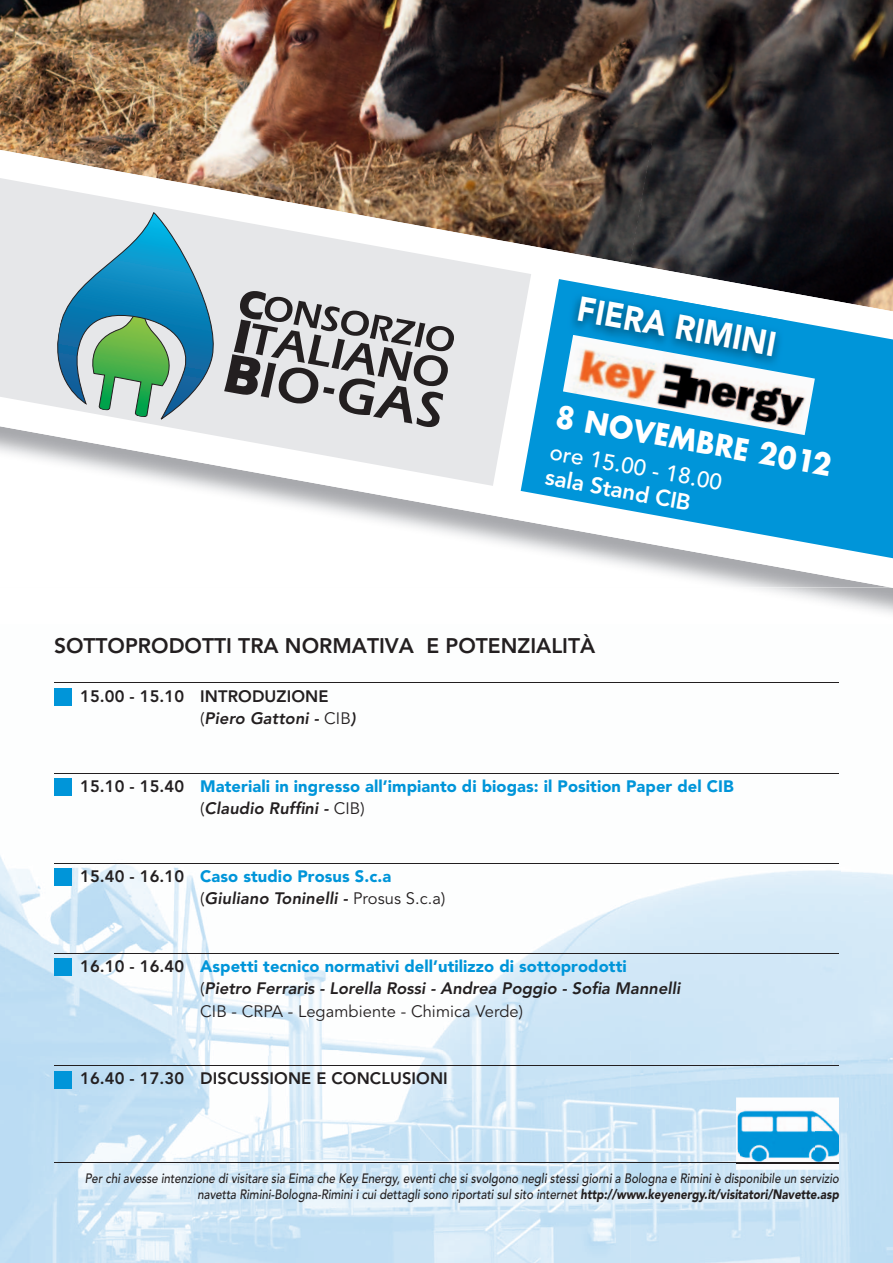
<style>
.page{position:relative;width:893px;height:1263px;background:#fff}
.page>*{position:absolute;margin:0;border:0;box-sizing:border-box;transform-origin:0 0}
.t1{font:900 34.5px "Avenir";color:#fff;scale:.89 1}
.t2{font:700 29.55px "Futura";color:#fff;scale:.92 1}
.t3{font:500 22.5px "Avenir";color:#fff}
.t4{font:800 22.5px "Avenir";color:#fff}
.t5{font:800 21px "Avenir";color:#231f20}
.t6{font:900 16.5px/22.5px "Avenir";letter-spacing:.005em;color:#0095d9}
.t7{font:italic 800 16.5px/22.5px "Avenir";color:#231f20}
.t8{font:800 16.5px/22.5px "Avenir";letter-spacing:.005em;color:#231f20}
.t9{font:italic 500 13.5px/16.5px "Avenir";color:#231f20;text-align:right;scale:.85 1}
.s1{font-weight:400}
.s2{font-style:italic}
.s3{font-weight:800;color:#231f20}
.s4{font-weight:400;color:#231f20}
.s5{font-weight:800;font-style:italic;color:#231f20}
.s6{font-style:normal}
.s7{font-weight:900;font-style:normal;color:#0095d9}
.s8{font-weight:400;font-style:normal}
.s9{font-weight:900}
</style>
<div class="page">
<img style="left:0;top:0;width:893px;height:139px">
<img style="left:0;top:688px;width:893px;height:575px">
<div style="left:54px;top:688px;width:17px;height:17px;background:#0095d9"></div>
<div style="left:54px;top:778px;width:17px;height:17px;background:#0095d9"></div>
<div style="left:54px;top:869px;width:17px;height:17px;background:#0095d9"></div>
<div style="left:54px;top:958px;width:17px;height:17px;background:#0095d9"></div>
<div style="left:54px;top:1071px;width:17px;height:17px;background:#0095d9"></div>
<hr style="left:54px;top:682px;width:785px;height:1px;background:#231f20">
<hr style="left:54px;top:773px;width:785px;height:1px;background:#231f20">
<hr style="left:54px;top:863px;width:785px;height:1px;background:#231f20">
<hr style="left:54px;top:953px;width:785px;height:1px;background:#231f20">
<hr style="left:54px;top:1065px;width:785px;height:1px;background:#231f20">
<hr style="left:54px;top:1162px;width:785px;height:1px;background:#231f20">
<img style="left:653px;top:139px;width:240px;height:11px">
<img style="left:381px;top:139px;width:272px;height:11px">
<img style="left:163px;top:139px;width:218px;height:11px">
<img style="left:0;top:139px;width:163px;height:11px">
<svg style="left:2px;top:150px;width:891px;height:438px"></svg>
<svg style="left:0;top:178px;width:531px;height:308px"></svg>
<svg style="left:521px;top:279px;width:372px;height:279px;fill:#0095d9"></svg>
<svg style="left:50px;top:212px;width:404px;height:215px"></svg>
<img style="left:568px;top:292px;width:216px;height:43px">
<img style="left:563px;top:335px;width:252px;height:100px">
<img style="left:736px;top:1098px;width:103px;height:72px">
<img style="left:736px;top:1162px;width:103px;height:1px">
<img style="left:741px;top:1113px;width:73px;height:46px">
<h1 class="t1" style="left:581px;top:288px;width:228px;rotate:10deg">FIERA RIMINI</h1>
<h2 class="t2" style="left:560px;top:396px;width:305px;rotate:10deg">8 NOVEMBRE 2012</h2>
<h3 class="t3" style="left:552px;top:439px;width:176px;rotate:10deg">ore 15.00 - 18.00</h3>
<h3 class="t4" style="left:548px;top:464px;width:149px;rotate:10deg">sala Stand CIB</h3>
<h3 class="t5" style="left:54px;top:634px;width:543px">SOTTOPRODOTTI TRA NORMATIVA E POTENZIALITÀ</h3>
<p class="t8" style="left:200px;top:685px;width:157px;text-indent:-120px">15.00 - 15.10 INTRODUZIONE <span class="s1">(</span><span class="s2">Piero Gattoni -</span> <span class="s1">CIB</span><span class="s2">)</span></p>
<p class="t6" style="left:200px;top:775px;width:535px;text-indent:-120px"><span class="s3">15.10 - 15.40</span> Materiali in ingresso all’impianto di biogas: il Position Paper del CIB <span class="s4">(</span><span class="s5">Claudio Ruffini -</span> <span class="s4">CIB)</span></p>
<p class="t6" style="left:200px;top:865px;width:247px;text-indent:-120px"><span class="s3">15.40 - 16.10</span> Caso studio Prosus S.c.a <span class="s4">(</span><span class="s5">Giuliano Toninelli -</span> <span class="s4">Prosus S.c.a)</span></p>
<p class="t7" style="left:200px;top:955px;width:482px;text-indent:-120px"><span class="s6">16.10 - 16.40</span> <span class="s7">Aspetti tecnico normativi dell’utilizzo di sottoprodotti </span><span class="s8">(</span>Pietro Ferraris - Lorella Rossi - Andrea Poggio - Sofia Mannelli<br><span class="s8">CIB - CRPA - Legambiente - Chimica Verde)</span></p>
<p class="t8" style="left:80px;top:1067px;width:369px">16.40 - 17.30 DISCUSSIONE E CONCLUSIONI</p>
<p class="t9" style="left:85px;top:1170px;width:889px">Per chi avesse intenzione di visitare sia Eima che Key Energy, eventi che si svolgono negli stessi giorni a Bologna e Rimini è disponibile un servizio navetta Rimini-Bologna-Rimini i cui dettagli sono riportati sul sito internet <span class="s9">http://www.keyenergy.it/visitatori/Navette.asp</span></p>
</div>
